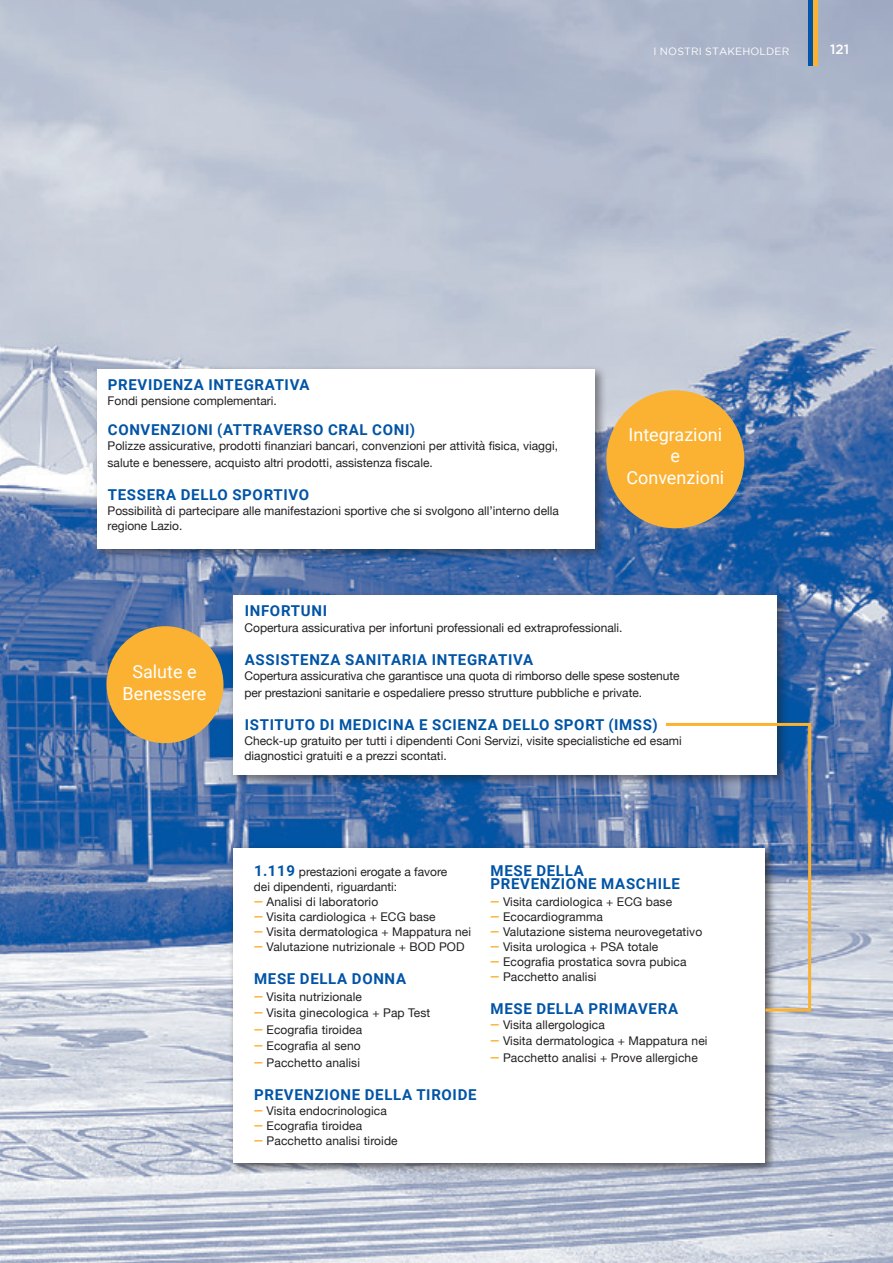
<style>
.page{position:relative;width:893px;height:1263px;background:#fff}
.page>*{position:absolute;margin:0;border:0;box-sizing:border-box;transform-origin:0 0}
.t1{font:18px "Roboto";color:#fff}
.t2{font:700 15px "Roboto";letter-spacing:.045em;color:#0154a6}
.t3{font:500 13.5px "Gotham";color:#fff}
.t4{font:12px/15px "Helvetica Neue";color:#231f20}
.t5{font:10.5px "Gotham";letter-spacing:.015em;color:#fff}
.s1{font-family:"Roboto";font-weight:700;font-size:15px;color:#0154a6}
.s2{font-family:"Roboto";font-weight:700;color:#fbb131}
</style>
<div class="page">
<img style="left:0;top:0;width:893px;height:1263px">
<hr style="left:813px;top:0;width:4px;height:66px;background:#fbb131">
<hr style="left:809px;top:0;width:4px;height:66px;background:#0154a6">
<div style="left:92px;top:364px;width:515px;height:196px;background:#231f20;opacity:.5"></div>
<div style="left:97px;top:370px;width:498px;height:179px;background:#fff"></div>
<div style="left:228px;top:590px;width:561px;height:196px;background:#231f20;opacity:.5"></div>
<div style="left:233px;top:595px;width:544px;height:179px;background:#fff"></div>
<div style="left:228px;top:843px;width:549px;height:331px;background:#231f20;opacity:.7"></div>
<div style="left:233px;top:848px;width:532px;height:314px;background:#fff"></div>
<svg style="left:663px;top:721px;width:150px;height:292px"></svg>
<div style="left:606px;top:390px;width:138px;height:138px;background:#fbb131;border-radius:50%"></div>
<div style="left:107px;top:626px;width:116px;height:117px;background:#fbb131;border-radius:50%"></div>
<p class="t5" style="left:653px;top:46px;width:137px">I NOSTRI STAKEHOLDER</p>
<p class="t3" style="left:830px;top:42px;width:20px">121</p>
<p class="t2" style="left:108px;top:374px;width:203px">PREVIDENZA INTEGRATIVA</p>
<p class="t4" style="left:108px;top:394px;width:171px">Fondi pensione complementari.</p>
<p class="t2" style="left:108px;top:419px;width:309px">CONVENZIONI (ATTRAVERSO CRAL CONI)</p>
<p class="t4" style="left:108px;top:439px;width:452px">Polizze assicurative, prodotti finanziari bancari, convenzioni per attività fisica, viaggi,</p>
<p class="t4" style="left:108px;top:456px;width:327px">salute e benessere, acquisto altri prodotti, assistenza fiscale.</p>
<p class="t2" style="left:108px;top:484px;width:203px">TESSERA DELLO SPORTIVO</p>
<p class="t4" style="left:108px;top:504px;width:453px">Possibilità di partecipare alle manifestazioni sportive che si svolgono all’interno della regione Lazio.</p>
<p class="t1" style="left:628px;top:422px;width:95px">Integrazioni</p>
<p class="t1" style="left:671px;top:443px;width:11px">e</p>
<p class="t1" style="left:626px;top:465px;width:99px">Convenzioni</p>
<p class="t1" style="left:132px;top:659px;width:66px">Salute e</p>
<p class="t1" style="left:123px;top:681px;width:85px">Benessere</p>
<p class="t2" style="left:245px;top:600px;width:84px">INFORTUNI</p>
<p class="t4" style="left:244px;top:621px;width:380px">Copertura assicurativa per infortuni professionali ed extraprofessionali.</p>
<p class="t2" style="left:245px;top:649px;width:290px">ASSISTENZA SANITARIA INTEGRATIVA</p>
<p class="t4" style="left:244px;top:669px;width:436px">Copertura assicurativa che garantisce una quota di rimborso delle spese sostenute</p>
<p class="t4" style="left:244px;top:686px;width:399px">per prestazioni sanitarie e ospedaliere presso strutture pubbliche e private.</p>
<p class="t2" style="left:245px;top:714px;width:414px">ISTITUTO DI MEDICINA E SCIENZA DELLO SPORT (IMSS)</p>
<p class="t4" style="left:244px;top:734px;width:439px">Check-up gratuito per tutti i dipendenti Coni Servizi, visite specialistiche ed esami</p>
<p class="t4" style="left:244px;top:749px;width:204px">diagnostici gratuiti e a prezzi scontati.</p>
<p class="t4" style="left:254px;top:865px;width:195px"><span class="s1">1.119</span> prestazioni erogate a favore</p>
<p class="t4" style="left:254px;top:880px;width:145px">dei dipendenti, riguardanti:</p>
<p class="t4" style="left:254px;top:895px;width:126px"><span class="s2">—</span> Analisi di laboratorio</p>
<p class="t4" style="left:254px;top:910px;width:183px"><span class="s2">—</span> Visita cardiologica + ECG base</p>
<p class="t4" style="left:254px;top:925px;width:219px"><span class="s2">—</span> Visita dermatologica + Mappatura nei</p>
<p class="t4" style="left:254px;top:940px;width:212px"><span class="s2">—</span> Valutazione nutrizionale + BOD POD</p>
<p class="t2" style="left:254px;top:968px;width:154px">MESE DELLA DONNA</p>
<p class="t4" style="left:254px;top:990px;width:110px"><span class="s2">—</span> Visita nutrizionale</p>
<p class="t4" style="left:254px;top:1006px;width:178px"><span class="s2">—</span> Visita ginecologica + Pap Test</p>
<p class="t4" style="left:254px;top:1023px;width:110px"><span class="s2">—</span> Ecografia tiroidea</p>
<p class="t4" style="left:254px;top:1039px;width:108px"><span class="s2">—</span> Ecografia al seno</p>
<p class="t4" style="left:254px;top:1056px;width:108px"><span class="s2">—</span> Pacchetto analisi</p>
<p class="t2" style="left:254px;top:1084px;width:224px">PREVENZIONE DELLA TIROIDE</p>
<p class="t4" style="left:254px;top:1104px;width:135px"><span class="s2">—</span> Visita endocrinologica</p>
<p class="t4" style="left:254px;top:1119px;width:110px"><span class="s2">—</span> Ecografia tiroidea</p>
<p class="t4" style="left:254px;top:1134px;width:145px"><span class="s2">—</span> Pacchetto analisi tiroide</p>
<p class="t2" style="left:491px;top:860px;width:95px">MESE DELLA</p>
<p class="t2" style="left:491px;top:873px;width:191px">PREVENZIONE MASCHILE</p>
<p class="t4" style="left:490px;top:895px;width:183px"><span class="s2">—</span> Visita cardiologica + ECG base</p>
<p class="t4" style="left:490px;top:910px;width:114px"><span class="s2">—</span> Ecocardiogramma</p>
<p class="t4" style="left:490px;top:925px;width:213px"><span class="s2">—</span> Valutazione sistema neurovegetativo</p>
<p class="t4" style="left:490px;top:940px;width:169px"><span class="s2">—</span> Visita urologica + PSA totale</p>
<p class="t4" style="left:490px;top:955px;width:198px"><span class="s2">—</span> Ecografia prostatica sovra pubica</p>
<p class="t4" style="left:490px;top:970px;width:108px"><span class="s2">—</span> Pacchetto analisi</p>
<p class="t2" style="left:491px;top:998px;width:189px">MESE DELLA PRIMAVERA</p>
<p class="t4" style="left:490px;top:1018px;width:116px"><span class="s2">—</span> Visita allergologica</p>
<p class="t4" style="left:490px;top:1034px;width:219px"><span class="s2">—</span> Visita dermatologica + Mappatura nei</p>
<p class="t4" style="left:490px;top:1051px;width:209px"><span class="s2">—</span> Pacchetto analisi + Prove allergiche</p>
</div>
